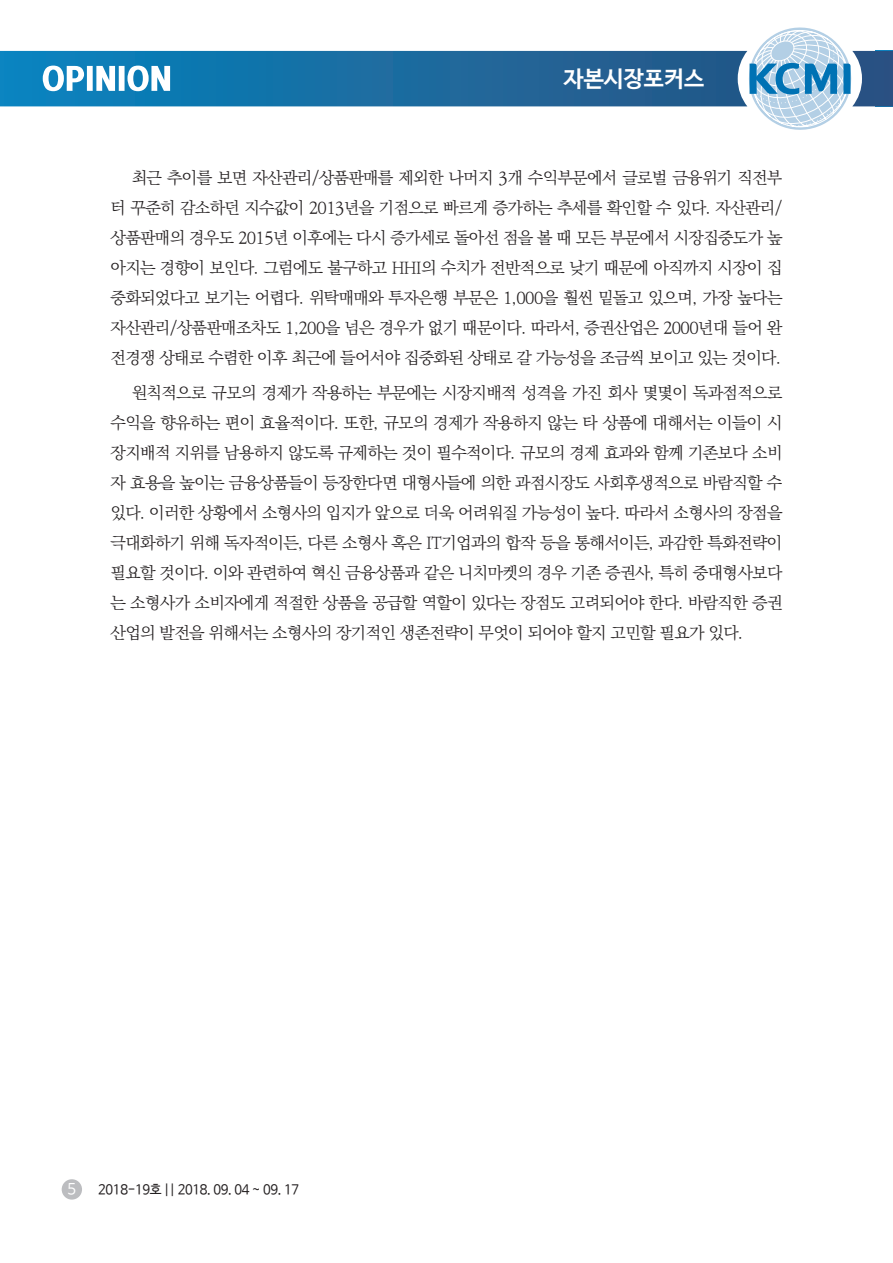
<style>
.page{position:relative;width:893px;height:1263px;background:#fff}
.page>*{position:absolute;margin:0;border:0;box-sizing:border-box;transform-origin:0 0}
.t1{font:700 22.5px "Nanum Barun Gothic";color:#fff}
.t2{font:300 16.5px/30px "Ko Pub Batang";letter-spacing:-.04em;color:#231f20;text-align:justify}
.t3{font:15px "Nanum Barun Gothic";color:#fff}
.t4{font:13.5px "Nanum Barun Gothic";letter-spacing:-.025em;color:#231f20}
</style>
<div class="page">
<div style="left:62px;top:1179px;width:20px;height:20px;background:#bcbdc0;border-radius:50%"></div>
<svg style="left:0;top:27px;width:893px;height:103px"></svg>
<h1 class="t1" style="left:564px;top:67px;width:142px">자본시장포커스</h1>
<p class="t2" style="left:111px;top:164px;width:673px;text-indent:21px">최근 추이를 보면 자산관리/상품판매를 제외한 나머지 3개 수익부문에서 글로벌 금융위기 직전부 터 꾸준히 감소하던 지수값이 2013년을 기점으로 빠르게 증가하는 추세를 확인할 수 있다. 자산관리/ 상품판매의 경우도 2015년 이후에는 다시 증가세로 돌아선 점을 볼 때 모든 부문에서 시장집중도가 높 아지는 경향이 보인다. 그럼에도 불구하고 HHI의 수치가 전반적으로 낮기 때문에 아직까지 시장이 집 중화되었다고 보기는 어렵다. 위탁매매와 투자은행 부문은 1,000을 훨씬 밑돌고 있으며, 가장 높다는 자산관리/상품판매조차도 1,200을 넘은 경우가 없기 때문이다. 따라서, 증권산업은 2000년대 들어 완 전경쟁 상태로 수렴한 이후 최근에 들어서야 집중화된 상태로 갈 가능성을 조금씩 보이고 있는 것이다.</p>
<p class="t2" style="left:111px;top:379px;width:673px;text-indent:21px">원칙적으로 규모의 경제가 작용하는 부문에는 시장지배적 성격을 가진 회사 몇몇이 독과점적으로 수익을 향유하는 편이 효율적이다. 또한, 규모의 경제가 작용하지 않는 타 상품에 대해서는 이들이 시 장지배적 지위를 남용하지 않도록 규제하는 것이 필수적이다. 규모의 경제 효과와 함께 기존보다 소비 자 효용을 높이는 금융상품들이 등장한다면 대형사들에 의한 과점시장도 사회후생적으로 바람직할 수 있다. 이러한 상황에서 소형사의 입지가 앞으로 더욱 어려워질 가능성이 높다. 따라서 소형사의 장점을 극대화하기 위해 독자적이든, 다른 소형사 혹은 IT기업과의 합작 등을 통해서이든, 과감한 특화전략이 필요할 것이다. 이와 관련하여 혁신 금융상품과 같은 니치마켓의 경우 기존 증권사, 특히 중대형사보다 는 소형사가 소비자에게 적절한 상품을 공급할 역할이 있다는 장점도 고려되어야 한다. 바람직한 증권 산업의 발전을 위해서는 소형사의 장기적인 생존전략이 무엇이 되어야 할지 고민할 필요가 있다.</p>
<p class="t3" style="left:68px;top:1182px;width:10px">5</p>
<p class="t4" style="left:98px;top:1182px;width:202px">2018-19호 || 2018. 09. 04 ~ 09. 17</p>
</div>
